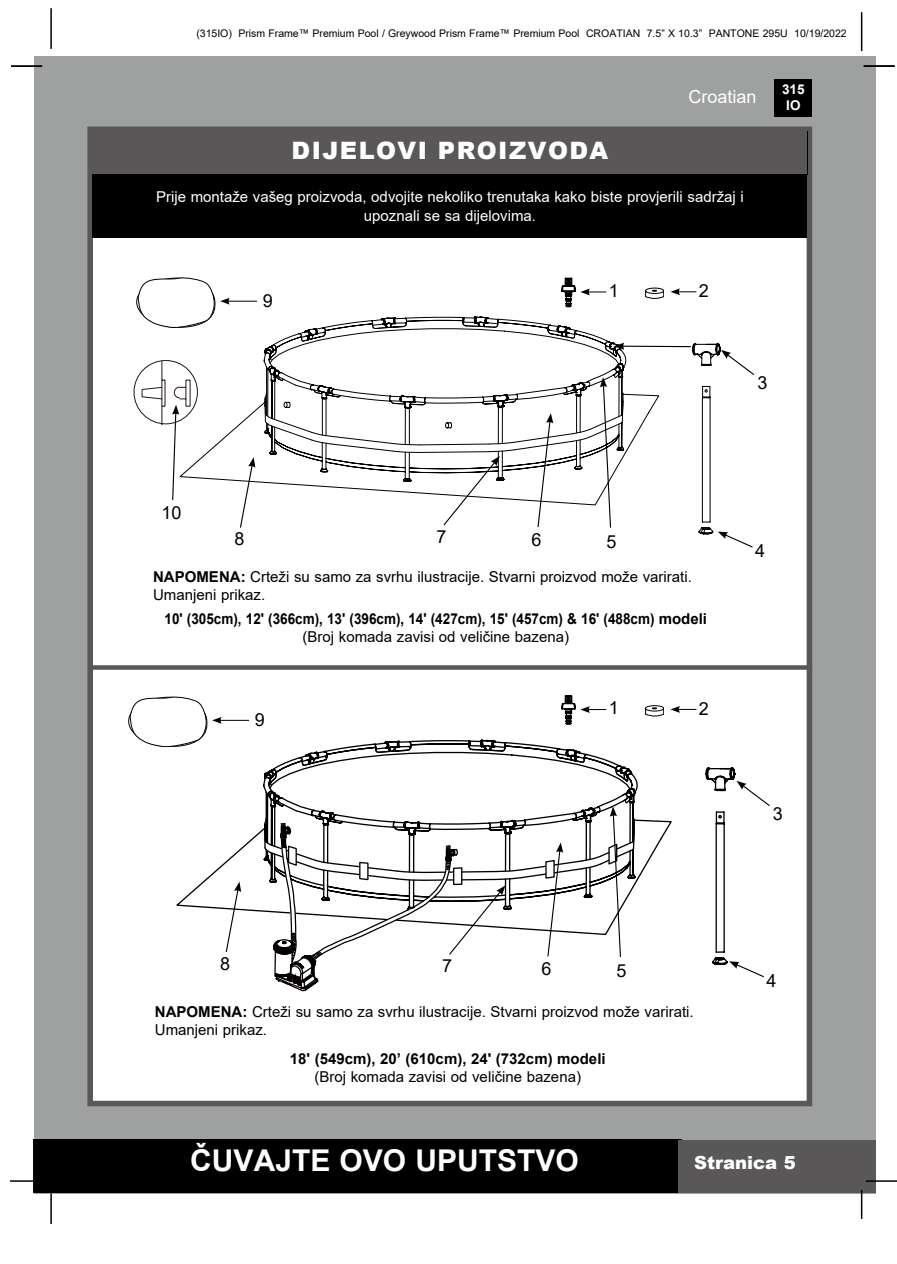
<style>
.page{position:relative;width:897px;height:1264px;background:#fff}
.page>*{position:absolute;margin:0;border:0;box-sizing:border-box;transform-origin:0 0}
.t1{font:700 30px "Arial";color:#fff}
.t2{font:900 24px "Arial";letter-spacing:.06em;color:#fff}
.t3{font:18px "Arial";color:#000}
.t4{font:900 18px "Arial";color:#fff}
.t5{font:18px "Arial";color:#fff}
.t6{font:15px/18px "Arial";color:#000}
.t7{font:15px/19.5px "Arial";color:#fff;text-align:center}
.t8{font:700 15px "Arial";color:#000;scale:.9 1}
.t9{font:700 15px "Arial";color:#000}
.t10{font:700 13.5px/16.2px "Arial";color:#fff;text-align:center}
.t11{font:10.5px "Arial";color:#000}
.s1{font-weight:700}
</style>
<div class="page">
<div style="left:34px;top:56px;width:841px;height:1137px;background:#9fa0a0"></div>
<div style="left:774px;top:79px;width:38px;height:38px;background:#000"></div>
<hr style="left:50px;top:8px;width:2px;height:41px;background:#000">
<hr style="left:860px;top:12px;width:2px;height:39px;background:#000">
<div style="left:33px;top:1140px;width:648px;height:53px;background:#000"></div>
<div style="left:678px;top:1140px;width:197px;height:53px;background:#595757"></div>
<hr style="left:865px;top:1180px;width:31px;height:1px;background:#000">
<hr style="left:860px;top:1189px;width:2px;height:30px;background:#000">
<hr style="left:50px;top:1193px;width:2px;height:31px;background:#000">
<hr style="left:10px;top:1180px;width:31px;height:1px;background:#000">
<div style="left:87px;top:126px;width:725px;height:980px;background:#fff;border:6px solid #595757"></div>
<hr style="left:863px;top:65px;width:31px;height:2px;background:#000">
<hr style="left:11px;top:65px;width:31px;height:2px;background:#000">
<div style="left:92px;top:131px;width:715px;height:44px;background:#595757"></div>
<div style="left:92px;top:174px;width:715px;height:64px;background:#000"></div>
<div style="left:89px;top:665px;width:723px;height:5px;background:#595757"></div>
<svg style="left:692px;top:343px;width:28px;height:191px"></svg>
<svg style="left:720px;top:350px;width:34px;height:25px"></svg>
<svg style="left:717px;top:531px;width:36px;height:17px"></svg>
<svg style="left:133px;top:360px;width:65px;height:141px"></svg>
<svg style="left:264px;top:316px;width:427px;height:212px"></svg>
<svg style="left:239px;top:457px;width:16px;height:71px"></svg>
<hr style="left:227px;top:301px;width:30px;height:1px;background:#000">
<svg style="left:136px;top:278px;width:94px;height:50px"></svg>
<svg style="left:561px;top:277px;width:45px;height:30px"></svg>
<svg style="left:670px;top:288px;width:26px;height:7px"></svg>
<svg style="left:645px;top:288px;width:18px;height:11px"></svg>
<svg style="left:705px;top:767px;width:30px;height:198px"></svg>
<svg style="left:176px;top:779px;width:496px;height:133px"></svg>
<svg style="left:225px;top:881px;width:16px;height:71px"></svg>
<svg style="left:736px;top:781px;width:34px;height:25px"></svg>
<svg style="left:729px;top:961px;width:35px;height:17px"></svg>
<hr style="left:219px;top:720px;width:30px;height:1px;background:#000">
<svg style="left:128px;top:697px;width:93px;height:50px"></svg>
<svg style="left:263px;top:695px;width:373px;height:296px"></svg>
<svg style="left:670px;top:706px;width:26px;height:7px"></svg>
<svg style="left:645px;top:705px;width:18px;height:11px"></svg>
<p class="t11" style="left:196px;top:26px;width:652px">(315IO) Prism Frame™ Premium Pool / Greywood Prism Frame™ Premium Pool CROATIAN 7.5” X 10.3” PANTONE 295U 10/19/2022</p>
<p class="t5" style="left:688px;top:84px;width:70px">Croatian</p>
<h2 class="t2" style="left:291px;top:133px;width:318px">DIJELOVI PROIZVODA</h2>
<p class="t7" style="left:156px;top:186px;width:589px">Prije montaže vašeg proizvoda, odvojite nekoliko trenutaka kako biste provjerili sadržaj i upoznali se sa dijelovima.</p>
<p class="t3" style="left:263px;top:288px;width:12px">9</p>
<p class="t3" style="left:608px;top:278px;width:12px">1</p>
<p class="t3" style="left:698px;top:279px;width:12px">2</p>
<p class="t10" style="left:782px;top:81px;width:24px">315<br>IO</p>
<p class="t3" style="left:757px;top:370px;width:12px">3</p>
<p class="t3" style="left:161px;top:500px;width:22px">10</p>
<p class="t3" style="left:234px;top:526px;width:12px">8</p>
<p class="t3" style="left:436px;top:524px;width:12px">7</p>
<p class="t3" style="left:531px;top:527px;width:12px">6</p>
<p class="t3" style="left:606px;top:529px;width:12px">5</p>
<p class="t6" style="left:153px;top:568px;width:540px"><span class="s1">NAPOMENA:</span> Crteži su samo za svrhu ilustracije. Stvarni proizvod može varirati.<br>Umanjeni prikaz.</p>
<p class="t8" style="left:164px;top:608px;width:604px">10' (305cm), 12' (366cm), 13' (396cm), 14' (427cm), 15' (457cm) &amp; 16' (488cm) modeli</p>
<p class="t6" style="left:302px;top:628px;width:268px">(Broj komada zavisi od veličine bazena)</p>
<p class="t3" style="left:255px;top:707px;width:12px">9</p>
<p class="t3" style="left:608px;top:695px;width:12px">1</p>
<p class="t3" style="left:698px;top:696px;width:12px">2</p>
<p class="t3" style="left:755px;top:538px;width:12px">4</p>
<p class="t3" style="left:220px;top:951px;width:12px">8</p>
<p class="t3" style="left:442px;top:953px;width:12px">7</p>
<p class="t3" style="left:541px;top:956px;width:12px">6</p>
<p class="t3" style="left:616px;top:958px;width:12px">5</p>
<p class="t6" style="left:155px;top:1002px;width:540px"><span class="s1">NAPOMENA:</span> Crteži su samo za svrhu ilustracije. Stvarni proizvod može varirati.<br>Umanjeni prikaz.</p>
<p class="t9" style="left:290px;top:1048px;width:317px">18' (549cm), 20’ (610cm), 24' (732cm) modeli</p>
<p class="t6" style="left:314px;top:1067px;width:268px">(Broj komada zavisi od veličine bazena)</p>
<p class="t3" style="left:772px;top:801px;width:12px">3</p>
<p class="t3" style="left:766px;top:968px;width:12px">4</p>
<h1 class="t1" style="left:190px;top:1139px;width:390px">ČUVAJTE OVO UPUTSTVO</h1>
<p class="t4" style="left:694px;top:1149px;width:103px">Stranica 5</p>
</div>
